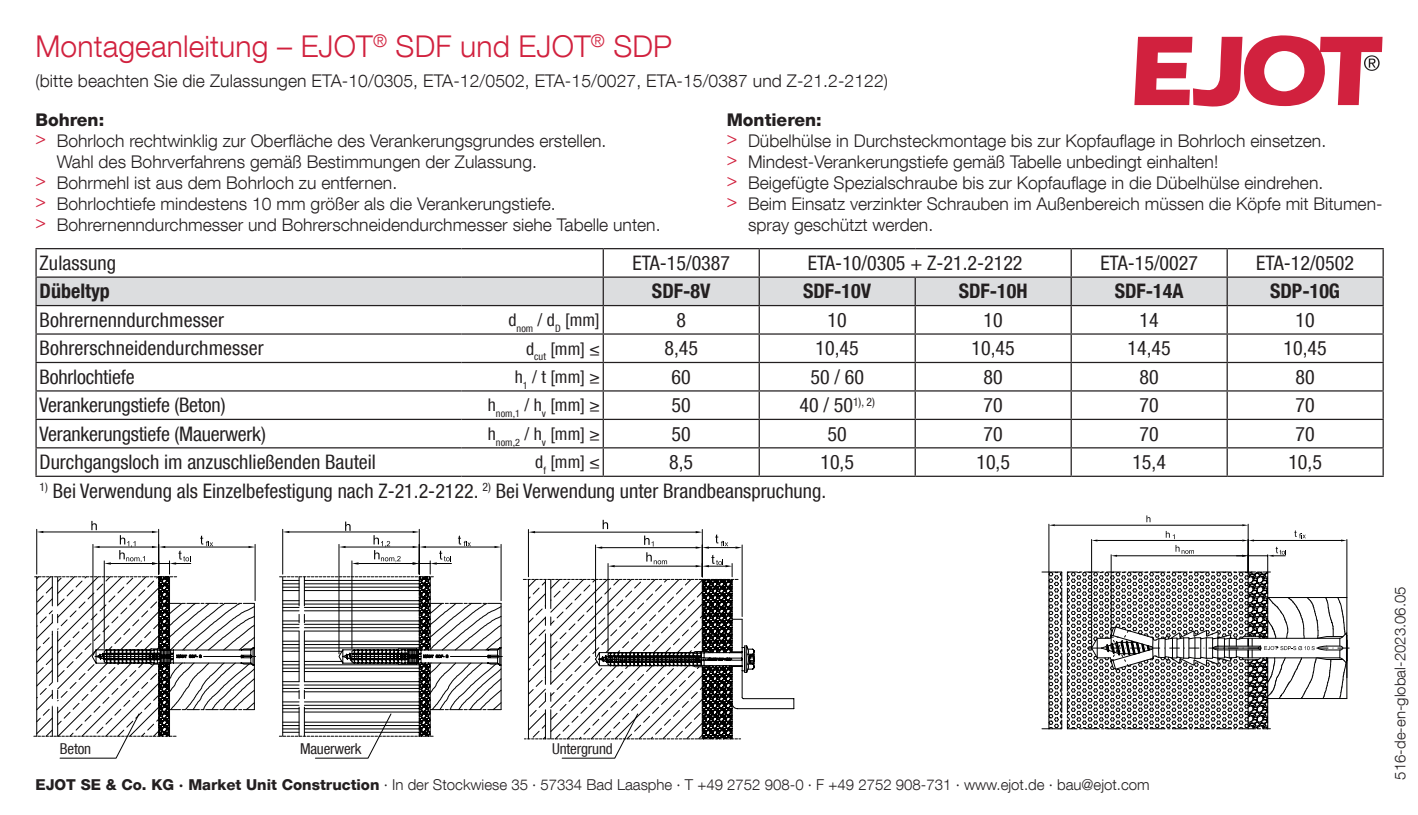
<style>
.page{position:relative;width:1418px;height:815px;background:#fff}
.page>*{position:absolute;margin:0;border:0;box-sizing:border-box;transform-origin:0 0}
.t1{font:300 30px "Helvetica Neue LT Com";letter-spacing:.005em;color:#d1213e}
.t2{font:condensed 20px "Helvetica Neue LT Com";color:#231f20}
.t3{font:700 condensed 20px "Helvetica Neue LT Com";color:#231f20}
.t4{font:300 17.5px "Helvetica Neue LT Com";color:#231f20}
.t5{font:condensed 17.5px "Helvetica Neue LT Com";letter-spacing:.005em;color:#231f20}
.t6{font:800 17.5px "Helvetica Neue LT Com";color:#231f20}
.t7{font:300 15px "Helvetica Neue LT Com";color:#231f20}
.t8{font:condensed 15px "Helvetica Neue LT Com";letter-spacing:-.01em;color:#231f20}
.s1{font-weight:400;color:#d1213e}
.s2{font-weight:800}
</style>
<div class="page">
<svg style="left:1134px;top:35px;width:248px;height:71px"></svg>
<hr style="left:35px;top:248px;width:426px;height:1px;background:#231f20">
<hr style="left:35px;top:249px;width:2px;height:27px;background:#231f20">
<hr style="left:461px;top:248px;width:142px;height:1px;background:#231f20">
<hr style="left:603px;top:248px;width:156px;height:1px;background:#231f20">
<hr style="left:759px;top:248px;width:156px;height:1px;background:#231f20">
<hr style="left:915px;top:248px;width:156px;height:1px;background:#231f20">
<hr style="left:1071px;top:248px;width:156px;height:1px;background:#231f20">
<hr style="left:1227px;top:248px;width:156px;height:1px;background:#231f20">
<hr style="left:35px;top:276px;width:426px;height:2px;background:#231f20">
<hr style="left:35px;top:278px;width:2px;height:27px;background:#231f20">
<hr style="left:35px;top:305px;width:426px;height:1px;background:#231f20">
<hr style="left:35px;top:306px;width:2px;height:27px;background:#231f20">
<hr style="left:35px;top:333px;width:426px;height:2px;background:#231f20">
<hr style="left:35px;top:335px;width:2px;height:27px;background:#231f20">
<hr style="left:35px;top:362px;width:426px;height:1px;background:#231f20">
<hr style="left:35px;top:363px;width:2px;height:27px;background:#231f20">
<hr style="left:35px;top:390px;width:426px;height:2px;background:#231f20">
<hr style="left:35px;top:392px;width:2px;height:27px;background:#231f20">
<hr style="left:35px;top:419px;width:426px;height:1px;background:#231f20">
<hr style="left:35px;top:420px;width:2px;height:27px;background:#231f20">
<hr style="left:35px;top:447px;width:426px;height:1px;background:#231f20">
<hr style="left:35px;top:448px;width:2px;height:28px;background:#231f20">
<svg style="left:36px;top:249px;width:1347px;height:227px"></svg>
<hr style="left:35px;top:476px;width:426px;height:1px;background:#231f20">
<hr style="left:461px;top:476px;width:142px;height:1px;background:#231f20">
<hr style="left:603px;top:476px;width:156px;height:1px;background:#231f20">
<hr style="left:759px;top:476px;width:156px;height:1px;background:#231f20">
<hr style="left:915px;top:476px;width:156px;height:1px;background:#231f20">
<hr style="left:1071px;top:476px;width:156px;height:1px;background:#231f20">
<hr style="left:1227px;top:476px;width:156px;height:1px;background:#231f20">
<svg style="left:34px;top:520px;width:760px;height:238px"></svg>
<svg style="left:1041px;top:515px;width:308px;height:214px"></svg>
<h1 class="t1" style="left:35px;top:28px;width:638px">Montageanleitung – EJOT<sup>®</sup> SDF und EJOT<sup>®</sup> SDP</h1>
<p class="t4" style="left:35px;top:70px;width:854px">(bitte beachten Sie die Zulassungen ETA-10/0305, ETA-12/0502, ETA-15/0027, ETA-15/0387 und Z-21.2-2122)</p>
<p class="t6" style="left:35px;top:109px;width:70px">Bohren:</p>
<p class="t4" style="left:35px;top:130px;width:572px"><span class="s1">&gt;</span> Bohrloch rechtwinklig zur Oberfläche des Verankerungsgrundes erstellen.</p>
<p class="t4" style="left:57px;top:151px;width:482px">Wahl des Bohrverfahrens gemäß Bestimmungen der Zulassung.</p>
<p class="t4" style="left:35px;top:172px;width:363px"><span class="s1">&gt;</span> Bohrmehl ist aus dem Bohrloch zu entfernen.</p>
<p class="t4" style="left:35px;top:193px;width:522px"><span class="s1">&gt;</span> Bohrlochtiefe mindestens 10 mm größer als die Verankerungstiefe.</p>
<p class="t4" style="left:35px;top:214px;width:626px"><span class="s1">&gt;</span> Bohrernenndurchmesser und Bohrerschneidendurchmesser siehe Tabelle unten.</p>
<p class="t6" style="left:726px;top:109px;width:96px">Montieren:</p>
<p class="t4" style="left:726px;top:130px;width:601px"><span class="s1">&gt;</span> Dübelhülse in Durchsteckmontage bis zur Kopfauflage in Bohrloch einsetzen.</p>
<p class="t4" style="left:726px;top:151px;width:493px"><span class="s1">&gt;</span> Mindest-Verankerungstiefe gemäß Tabelle unbedingt einhalten!</p>
<p class="t4" style="left:726px;top:172px;width:598px"><span class="s1">&gt;</span> Beigefügte Spezialschraube bis zur Kopfauflage in die Dübelhülse eindrehen.</p>
<p class="t4" style="left:726px;top:193px;width:657px"><span class="s1">&gt;</span> Beim Einsatz verzinkter Schrauben im Außenbereich müssen die Köpfe mit Bitumen-</p>
<p class="t4" style="left:748px;top:214px;width:187px">spray geschützt werden.</p>
<p class="t2" style="left:40px;top:251px;width:78px">Zulassung</p>
<p class="t2" style="left:632px;top:251px;width:99px">ETA-15/0387</p>
<p class="t2" style="left:808px;top:251px;width:216px">ETA-10/0305 + Z-21.2-2122</p>
<p class="t2" style="left:1100px;top:251px;width:99px">ETA-15/0027</p>
<p class="t2" style="left:1256px;top:251px;width:99px">ETA-12/0502</p>
<p class="t3" style="left:40px;top:279px;width:72px">Dübeltyp</p>
<p class="t3" style="left:652px;top:279px;width:60px">SDF-8V</p>
<p class="t3" style="left:803px;top:279px;width:70px">SDF-10V</p>
<p class="t3" style="left:958px;top:279px;width:70px">SDF-10H</p>
<p class="t3" style="left:1114px;top:279px;width:70px">SDF-14A</p>
<p class="t3" style="left:1270px;top:279px;width:71px">SDP-10G</p>
<p class="t2" style="left:40px;top:308px;width:186px">Bohrernenndurchmesser</p>
<p class="t5" style="left:508px;top:310px;width:93px">d<sub>nom</sub> / d<sub>D</sub> [mm]</p>
<p class="t2" style="left:676px;top:308px;width:11px">8</p>
<p class="t2" style="left:827px;top:308px;width:21px">10</p>
<p class="t2" style="left:983px;top:308px;width:21px">10</p>
<p class="t2" style="left:1139px;top:308px;width:21px">14</p>
<p class="t2" style="left:1295px;top:308px;width:21px">10</p>
<p class="t2" style="left:40px;top:337px;width:225px">Bohrerschneidendurchmesser</p>
<p class="t5" style="left:526px;top:338px;width:75px">d<sub>cut</sub> [mm] ≤</p>
<p class="t2" style="left:664px;top:337px;width:35px">8,45</p>
<p class="t2" style="left:815px;top:337px;width:45px">10,45</p>
<p class="t2" style="left:971px;top:337px;width:45px">10,45</p>
<p class="t2" style="left:1127px;top:337px;width:45px">14,45</p>
<p class="t2" style="left:1283px;top:337px;width:45px">10,45</p>
<p class="t2" style="left:40px;top:365px;width:96px">Bohrlochtiefe</p>
<p class="t5" style="left:515px;top:366px;width:86px">h<sub>1</sub> / t [mm] ≥</p>
<p class="t2" style="left:671px;top:365px;width:21px">60</p>
<p class="t2" style="left:810px;top:365px;width:55px">50 / 60</p>
<p class="t2" style="left:983px;top:365px;width:21px">80</p>
<p class="t2" style="left:1139px;top:365px;width:21px">80</p>
<p class="t2" style="left:1295px;top:365px;width:21px">80</p>
<p class="t2" style="left:40px;top:393px;width:187px">Verankerungstiefe (Beton)</p>
<p class="t5" style="left:487px;top:395px;width:113px">h<sub>nom,1</sub> / h<sub>v</sub> [mm] ≥</p>
<p class="t2" style="left:671px;top:393px;width:21px">50</p>
<p class="t2" style="left:799px;top:393px;width:77px">40 / 50<sup>1),</sup> <sup>2)</sup></p>
<p class="t2" style="left:983px;top:393px;width:21px">70</p>
<p class="t2" style="left:1139px;top:393px;width:21px">70</p>
<p class="t2" style="left:1295px;top:393px;width:21px">70</p>
<p class="t2" style="left:40px;top:422px;width:228px">Verankerungstiefe (Mauerwerk)</p>
<p class="t5" style="left:487px;top:423px;width:113px">h<sub>nom,2</sub> / h<sub>v</sub> [mm] ≥</p>
<p class="t2" style="left:671px;top:422px;width:21px">50</p>
<p class="t2" style="left:827px;top:422px;width:21px">50</p>
<p class="t2" style="left:983px;top:422px;width:21px">70</p>
<p class="t2" style="left:1139px;top:422px;width:21px">70</p>
<p class="t2" style="left:1295px;top:422px;width:21px">70</p>
<p class="t2" style="left:40px;top:450px;width:338px">Durchgangsloch im anzuschließenden Bauteil</p>
<p class="t5" style="left:535px;top:452px;width:66px">d<sub>f</sub> [mm] ≤</p>
<p class="t2" style="left:669px;top:450px;width:26px">8,5</p>
<p class="t2" style="left:820px;top:450px;width:35px">10,5</p>
<p class="t2" style="left:976px;top:450px;width:35px">10,5</p>
<p class="t2" style="left:1132px;top:450px;width:35px">15,4</p>
<p class="t2" style="left:1288px;top:450px;width:35px">10,5</p>
<p class="t2" style="left:40px;top:479px;width:788px"><sup>1)</sup> Bei Verwendung als Einzelbefestigung nach Z-21.2-2122. <sup>2)</sup> Bei Verwendung unter Brandbeanspruchung.</p>
<p class="t8" style="left:60px;top:740px;width:33px">Beton</p>
<p class="t8" style="left:300px;top:740px;width:63px">Mauerwerk</p>
<p class="t8" style="left:552px;top:740px;width:62px">Untergrund</p>
<p class="t7" style="left:35px;top:776px;width:1115px"><span class="s2">EJOT SE &amp; Co. KG · Market Unit Construction</span> · In der Stockwiese 35 · 57334 Bad Laasphe · T +49 2752 908-0 · F +49 2752 908-731 · www.ejot.de · bau@ejot.com</p>
<p class="t7" style="left:1390px;top:780px;width:195px;rotate:-90deg">516-de-en-global-2023.06.05</p>
</div>
